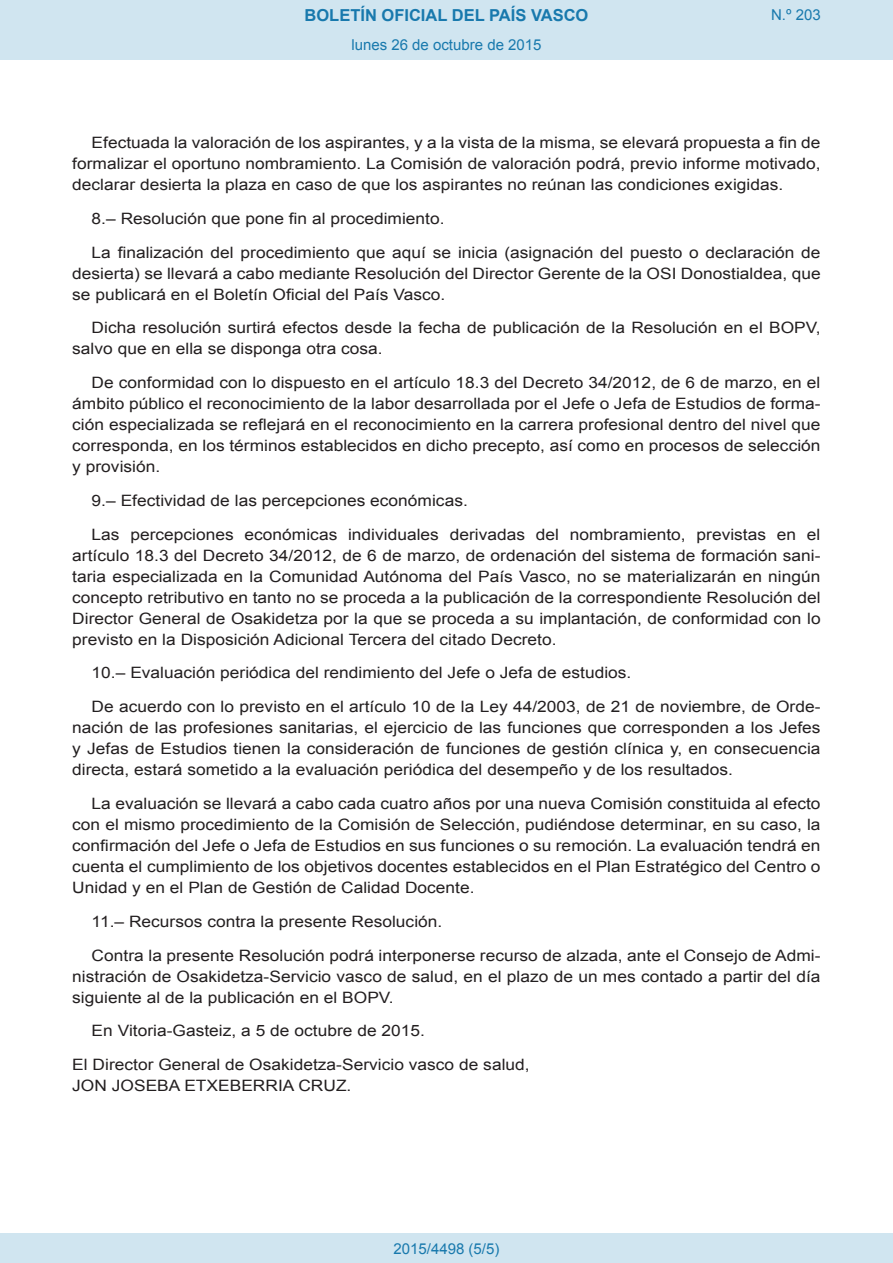
<style>
.page{position:relative;width:893px;height:1263px;background:#fff}
.page>*{position:absolute;margin:0;border:0;box-sizing:border-box;transform-origin:0 0}
.t1{font:700 16.5px "Arial";color:#1879ad}
.BOPVDetalle{font:15.6px/21px "Arial";color:#231f20;text-align:justify;scale:1.11 1}
.BOPVFirmaPuesto{font:15.6px "Arial";color:#231f20;scale:1.11 1}
.BOPVFirmaLugFec{font:15.6px "Arial";color:#231f20;scale:1.11 1}
.BOPVFirmaNombre{font:15.6px "Arial";color:#231f20;scale:1.11 1}
.Paginacion_Centro{font:15px "Arial";color:#1879ad}
</style>
<div class="page">
<div style="left:0;top:0;width:893px;height:60px;background:#d0e5f0"></div>
<div style="left:0;top:1233px;width:893px;height:30px;background:#d0e5f0"></div>
<p class="t1" style="left:305px;top:4px;width:285px">BOLETÍN OFICIAL DEL PAÍS VASCO</p>
<p class="Paginacion_Centro" style="left:351px;top:35px;width:192px">lunes 26 de octubre de 2015</p>
<p class="Paginacion_Centro" style="left:771px;top:5px;width:51px">N.º 203</p>
<p class="BOPVDetalle" style="left:72px;top:132px;width:676px;text-indent:19px">Efectuada la valoración de los aspirantes, y a la vista de la misma, se elevará propuesta a fin de formalizar el oportuno nombramiento. La Comisión de valoración podrá, previo informe motivado, declarar desierta la plaza en caso de que los aspirantes no reúnan las condiciones exigidas.</p>
<p class="BOPVDetalle" style="left:92px;top:208px;width:319px">8.– Resolución que pone fin al procedimiento.</p>
<p class="BOPVDetalle" style="left:72px;top:242px;width:676px;text-indent:19px">La finalización del procedimiento que aquí se inicia (asignación del puesto o declaración de desierta) se llevará a cabo mediante Resolución del Director Gerente de la OSI Donostialdea, que se publicará en el Boletín Oficial del País Vasco.</p>
<p class="BOPVDetalle" style="left:72px;top:318px;width:676px;text-indent:19px">Dicha resolución surtirá efectos desde la fecha de publicación de la Resolución en el BOPV, salvo que en ella se disponga otra cosa.</p>
<p class="BOPVDetalle" style="left:72px;top:372px;width:676px;text-indent:19px">De conformidad con lo dispuesto en el artículo 18.3 del Decreto 34/2012, de 6 de marzo, en el ámbito público el reconocimiento de la labor desarrollada por el Jefe o Jefa de Estudios de forma&shy;ción especializada se reflejará en el reconocimiento en la carrera profesional dentro del nivel que corresponda, en los términos establecidos en dicho precepto, así como en procesos de selección y provisión.</p>
<p class="BOPVDetalle" style="left:92px;top:490px;width:340px">9.– Efectividad de las percepciones económicas.</p>
<p class="BOPVDetalle" style="left:72px;top:524px;width:676px;text-indent:19px">Las percepciones económicas individuales derivadas del nombramiento, previstas en el artículo 18.3 del Decreto 34/2012, de 6 de marzo, de ordenación del sistema de formación sani&shy;taria especializada en la Comunidad Autónoma del País Vasco, no se materializarán en ningún concepto retributivo en tanto no se proceda a la publicación de la correspondiente Resolución del Director General de Osakidetza por la que se proceda a su implantación, de conformidad con lo previsto en la Disposición Adicional Tercera del citado Decreto.</p>
<p class="BOPVDetalle" style="left:92px;top:663px;width:488px">10.– Evaluación periódica del rendimiento del Jefe o Jefa de estudios.</p>
<p class="BOPVDetalle" style="left:72px;top:696px;width:676px;text-indent:19px">De acuerdo con lo previsto en el artículo 10 de la Ley 44/2003, de 21 de noviembre, de Orde&shy;nación de las profesiones sanitarias, el ejercicio de las funciones que corresponden a los Jefes y Jefas de Estudios tienen la consideración de funciones de gestión clínica y, en consecuencia directa, estará sometido a la evaluación periódica del desempeño y de los resultados.</p>
<p class="BOPVDetalle" style="left:72px;top:793px;width:676px;text-indent:19px">La evaluación se llevará a cabo cada cuatro años por una nueva Comisión constituida al efecto con el mismo procedimiento de la Comisión de Selección, pudiéndose determinar, en su caso, la confirmación del Jefe o Jefa de Estudios en sus funciones o su remoción. La evaluación tendrá en cuenta el cumplimiento de los objetivos docentes establecidos en el Plan Estratégico del Centro o Unidad y en el Plan de Gestión de Calidad Docente.</p>
<p class="BOPVDetalle" style="left:92px;top:911px;width:317px">11.– Recursos contra la presente Resolución.</p>
<p class="BOPVDetalle" style="left:72px;top:945px;width:676px;text-indent:19px">Contra la presente Resolución podrá interponerse recurso de alzada, ante el Consejo de Admi&shy;nistración de Osakidetza-Servicio vasco de salud, en el plazo de un mes contado a partir del día siguiente al de la publicación en el BOPV.</p>
<p class="BOPVFirmaLugFec" style="left:92px;top:1020px;width:302px">En Vitoria-Gasteiz, a 5 de octubre de 2015.</p>
<p class="BOPVFirmaPuesto" style="left:72px;top:1054px;width:414px">El Director General de Osakidetza-Servicio vasco de salud,</p>
<p class="BOPVFirmaNombre" style="left:72px;top:1075px;width:253px">JON JOSEBA ETXEBERRIA CRUZ.</p>
<p class="Paginacion_Centro" style="left:393px;top:1238px;width:107px">2015/4498 (5/5)</p>
</div>
